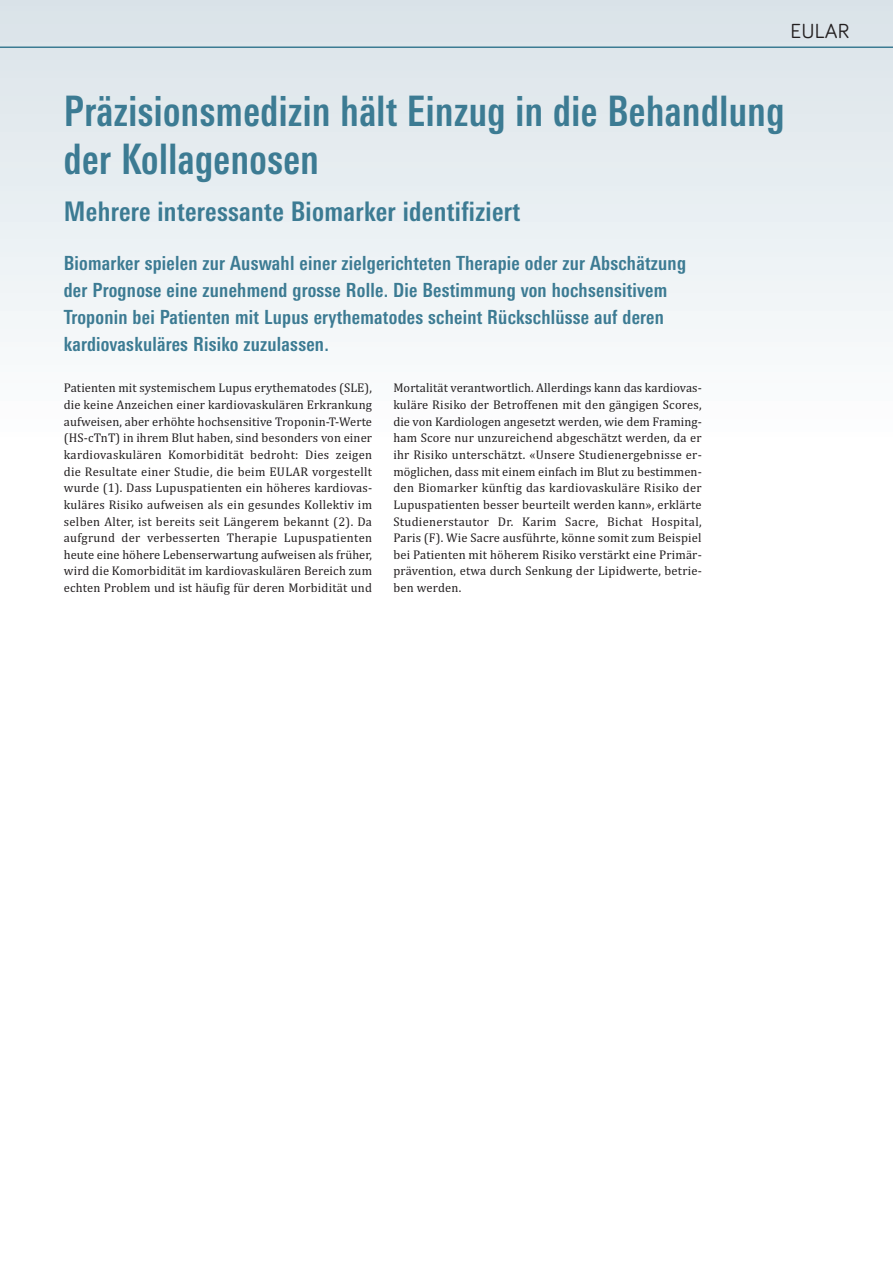
<style>
.page{position:relative;width:893px;height:1263px;background:#fff}
.page>*{position:absolute;margin:0;border:0;box-sizing:border-box;transform-origin:0 0}
.t1{font:700 condensed 42px/48px "Linotype Univers";letter-spacing:.015em;color:#3c7b93;scale:.9 1}
.t2{font:700 condensed 27px "Linotype Univers";letter-spacing:.015em;color:#3c7b93}
.t3{font:21px "Bariol";letter-spacing:.005em;color:#231f20}
.t4{font:700 condensed 19.5px/27px "Linotype Univers";letter-spacing:.015em;color:#3c7b93}
.t5{font:12.75px/16.6px "Cambria";letter-spacing:.015em;color:#231f20;text-align:justify}
</style>
<div class="page">
<div style="left:0;top:0;width:893px;height:442px;background:linear-gradient(to bottom,#d9e2e8,#fdfefe)"></div>
<hr style="left:0;top:46px;width:893px;height:2px;background:#3c7b93">
<h3 class="t3" style="left:790px;top:24px;width:60px">EULAR</h3>
<h1 class="t1" style="left:64px;top:91px;width:802px">Präzisionsmedizin hält Einzug in die Behandlung der Kollagenosen</h1>
<h2 class="t2" style="left:64px;top:202px;width:458px">Mehrere interessante Biomarker identifiziert</h2>
<p class="t4" style="left:64px;top:251px;width:624px">Biomarker spielen zur Auswahl einer zielgerichteten Therapie oder zur Abschätzung der Prognose eine zunehmend grosse Rolle. Die Bestimmung von hochsensitivem Troponin bei Patienten mit Lupus erythematodes scheint Rückschlüsse auf deren kardiovaskuläres Risiko zuzulassen.</p>
<p class="t5" style="left:64px;top:380px;width:310px">Patienten mit systemischem Lupus erythematodes (SLE), die keine Anzeichen einer kardiovaskulären Erkrankung aufweisen, aber erhöhte hochsensitive Troponin-T-Werte (HS-cTnT) in ihrem Blut haben, sind besonders von einer kardiovaskulären Komorbidität bedroht: Dies zeigen die Resultate einer Studie, die beim EULAR vorgestellt wurde (1). Dass Lupuspatienten ein höheres kardiovas&shy;kuläres Risiko aufweisen als ein gesundes Kollektiv im selben Alter, ist bereits seit Längerem bekannt (2). Da aufgrund der verbesserten Therapie Lupuspatienten heute eine höhere Lebenserwartung aufweisen als früher, wird die Komorbidität im kardiovaskulären Bereich zum echten Problem und ist häufig für deren Morbidität und</p>
<p class="t5" style="left:393px;top:380px;width:310px">Mortalität verantwortlich. Allerdings kann das kardiovas&shy;kuläre Risiko der Betroffenen mit den gängigen Scores, die von Kardiologen angesetzt werden, wie dem Framing&shy;ham Score nur unzureichend abgeschätzt werden, da er ihr Risiko unterschätzt. «Unsere Studienergebnisse er&shy;möglichen, dass mit einem einfach im Blut zu bestimmen&shy;den Biomarker künftig das kardiovaskuläre Risiko der Lupuspatienten besser beurteilt werden kann», erklärte Studienerstautor Dr. Karim Sacre, Bichat Hospital, Paris (F). Wie Sacre ausführte, könne somit zum Beispiel bei Patienten mit höherem Risiko verstärkt eine Primär&shy;prävention, etwa durch Senkung der Lipidwerte, betrie&shy;ben werden.</p>
</div>
